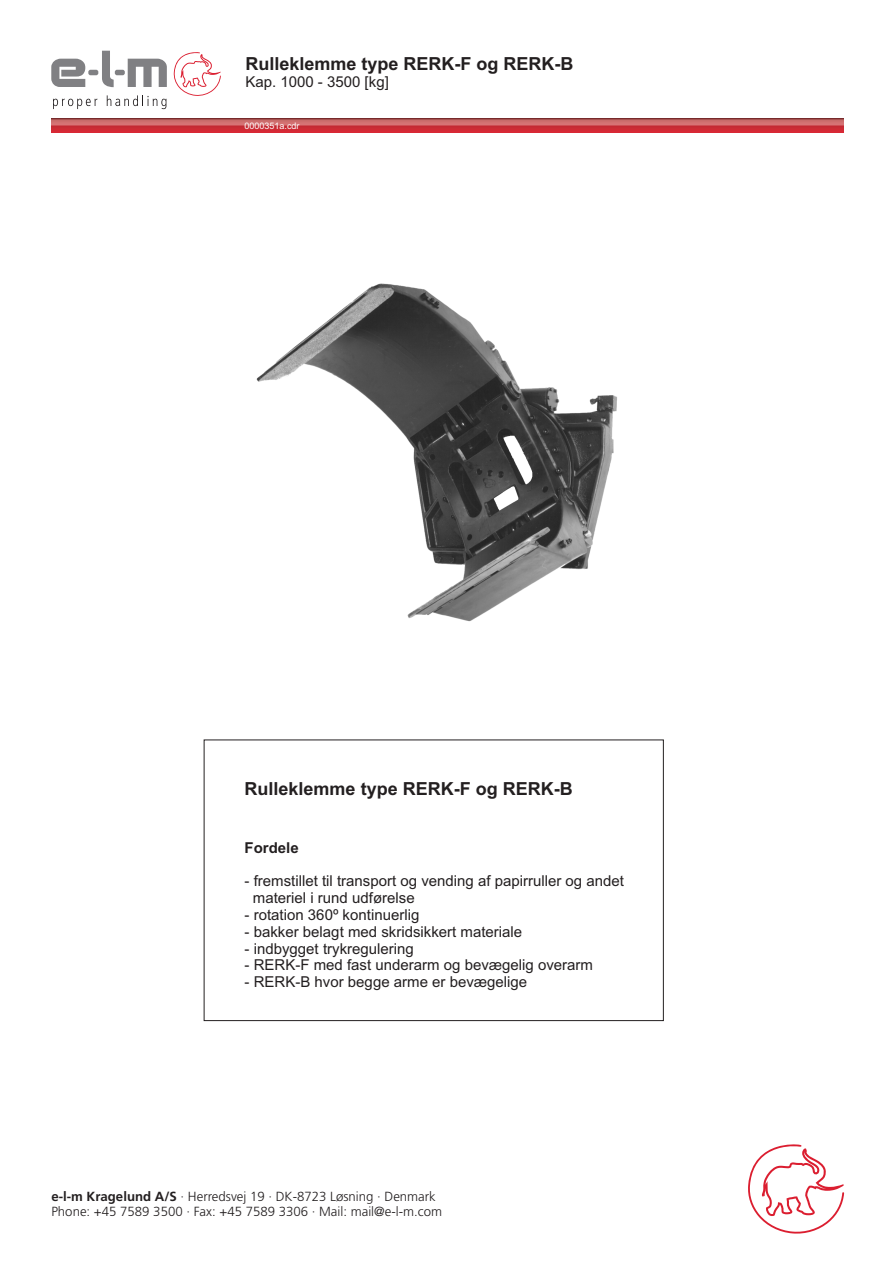
<style>
.page{position:relative;width:893px;height:1263px;background:#fff}
.page>*{position:absolute;margin:0;border:0;box-sizing:border-box;transform-origin:0 0}
.t1{font:700 18px "Arial";color:#231f20}
.t2{font:15px/16.8px "Arial";color:#231f20}
.t3{font:700 15px "Arial";color:#231f20}
.t4{font:300 13.2px/15.3px "Frutiger LT Com";color:#231f20}
.t5{font:9px "Arial";color:#fff}
.s1{font-style:inherit}
</style>
<div class="page">
<svg style="left:173px;top:52px;width:48px;height:44px"></svg>
<div style="left:88px;top:70px;width:10px;height:5px;background:#808083;border-radius:2px"></div>
<div style="left:115px;top:70px;width:10px;height:5px;background:#808083;border-radius:2px"></div>
<svg style="left:53px;top:99px;width:44px;height:10px"></svg>
<svg style="left:107px;top:95px;width:59px;height:14px"></svg>
<svg style="left:51px;top:59px;width:34px;height:28px"></svg>
<svg style="left:128px;top:59px;width:39px;height:28px"></svg>
<svg style="left:102px;top:51px;width:12px;height:36px"></svg>
<img style="left:51px;top:119px;width:792px;height:14px">
<svg style="left:748px;top:1144px;width:96px;height:90px"></svg>
<svg style="left:204px;top:740px;width:460px;height:281px"></svg>
<img style="left:256px;top:283px;width:361px;height:339px">
<p class="t1" style="left:245px;top:57px;width:330px">Rulleklemme type RERK-F og RERK-B</p>
<p class="t2" style="left:245px;top:75px;width:145px">Kap. 1000 - 3500 [kg]</p>
<p class="t5" style="left:245px;top:123px;width:57px">0000351a.cdr</p>
<p class="t1" style="left:245px;top:782px;width:330px">Rulleklemme type RERK-F og RERK-B</p>
<p class="t3" style="left:245px;top:842px;width:56px">Fordele</p>
<p class="t2" style="left:253px;top:874px;width:372px;text-indent:-8px">- fremstillet til transport og vending af papirruller og andet materiel i rund udførelse</p>
<p class="t2" style="left:245px;top:908px;width:176px">- rotation 360º kontinuerlig</p>
<p class="t2" style="left:245px;top:924px;width:279px">- bakker belagt med skridsikkert materiale</p>
<p class="t2" style="left:245px;top:941px;width:171px">- indbygget trykregulering</p>
<p class="t2" style="left:245px;top:958px;width:350px">- RERK-F med fast underarm og bevægelig overarm</p>
<p class="t2" style="left:245px;top:975px;width:284px">- RERK-B hvor begge arme er bevægelige</p>
<p class="t4" style="left:51px;top:1190px;width:392px"><span class="s1">e-l-m Kragelund A/S</span> · Herredsvej 19 · DK-8723 Løsning · Denmark<br>Phone: +45 7589 3500 · Fax: +45 7589 3306 · Mail: mail@e-l-m.com</p>
</div>
